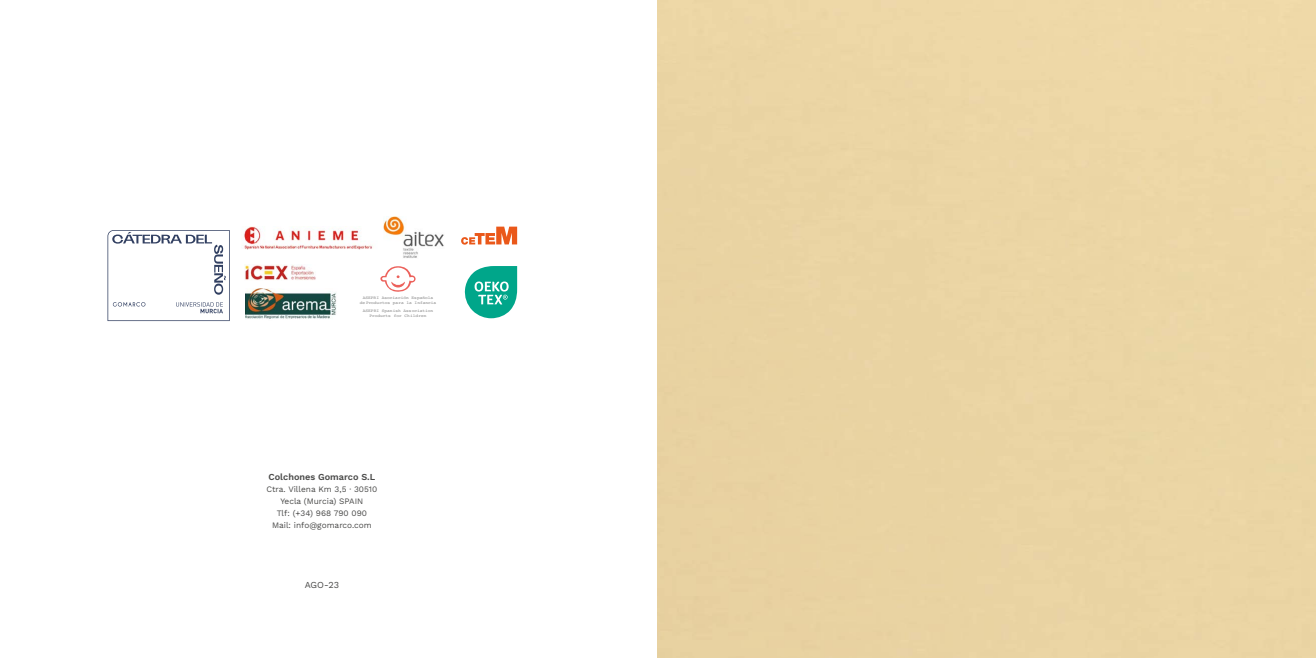
<style>
.page{position:relative;width:1316px;height:658px;background:#fff}
.page>*{position:absolute;margin:0;border:0;box-sizing:border-box;transform-origin:0 0}
.t1{font:600 9.1px "Work Sans";color:#4a4a49}
.t2{font:9.1px "Work Sans";color:#4a4a49}
.t3{font:8.3px/12px "Work Sans";color:#4a4a49;text-align:center}
.t4{font:4.1px/5px "Courier";color:#878787;text-align:center;scale:1.09 1}
</style>
<div class="page">
<svg style="left:107px;top:230px;width:123px;height:91px"></svg>
<svg style="left:461px;top:226px;width:56px;height:19px"></svg>
<img style="left:246px;top:288px;width:90px;height:31px">
<img style="left:245px;top:265px;width:71px;height:15px">
<img style="left:383px;top:217px;width:61px;height:41px">
<img style="left:244px;top:226px;width:129px;height:23px">
<svg style="left:380px;top:266px;width:35px;height:26px"></svg>
<svg style="left:465px;top:266px;width:52px;height:52px"></svg>
<p class="t4" style="left:360px;top:295px;width:71px">ASEPRI Asociación Española de Productos para la Infancia</p>
<p class="t4" style="left:363px;top:308px;width:66px">ASEPRI Spanish Association<br>Products for Children</p>
<h1 class="t1" style="left:268px;top:470px;width:108px">Colchones Gomarco S.L</h1>
<h2 class="t3" style="left:266px;top:483px;width:112px">Ctra. Villena Km 3,5 · 30510<br>Yecla (Murcia) SPAIN<br>Tlf: (+34) 968 790 090<br>Mail: info@gomarco.com</h2>
<h1 class="t2" style="left:305px;top:578px;width:36px">AGO-23</h1>
</div>
